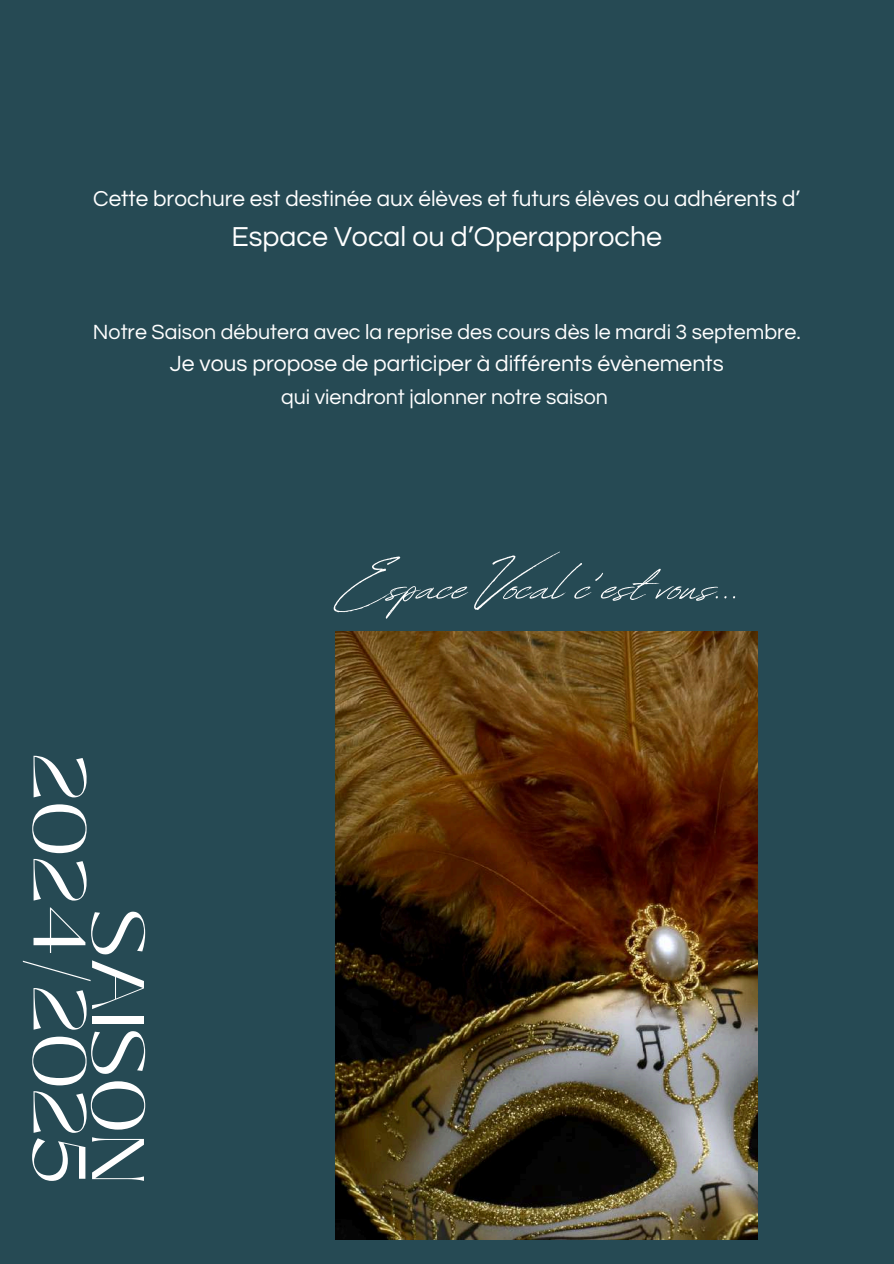
<style>
.page{position:relative;width:894px;height:1264px;background:#fff}
.page>*{position:absolute;margin:0;border:0;box-sizing:border-box;transform-origin:0 0}
.t1{font:73.8px/58.5px "Black Mango";color:#fff;text-align:right}
.t2{font:70.8px "Revive 80 Signature";color:#fff}
.t3{font:28.5px "Questrial";color:#fff}
.t4{font:22.8px "Questrial";color:#fff}
.t5{font:22.5px "Questrial";color:#fff}
.t6{font:21.3px "Questrial";color:#fff}
</style>
<div class="page">
<div style="left:0;top:0;width:893px;height:1263px;background:#264a54"></div>
<img style="left:336px;top:631px;width:420px;height:608px">
<p class="t5" style="left:93px;top:188px;width:708px">Cette brochure est destinée aux élèves et futurs élèves ou adhérents d’</p>
<h3 class="t3" style="left:231px;top:222px;width:432px">Espace Vocal ou d’Operapproche</h3>
<p class="t6" style="left:93px;top:322px;width:709px">Notre Saison débutera avec la reprise des cours dès le mardi 3 septembre.</p>
<p class="t4" style="left:170px;top:352px;width:555px">Je vous propose de participer à différents évènements</p>
<p class="t6" style="left:281px;top:387px;width:328px">qui viendront jalonner notre saison</p>
<h1 class="t1" style="left:146px;top:753px;width:432px;rotate:90deg">SAISON<br>2024/2025</h1>
<h2 class="t2" style="left:340px;top:532px;width:402px">Espace Vocal c’est vous...</h2>
</div>
